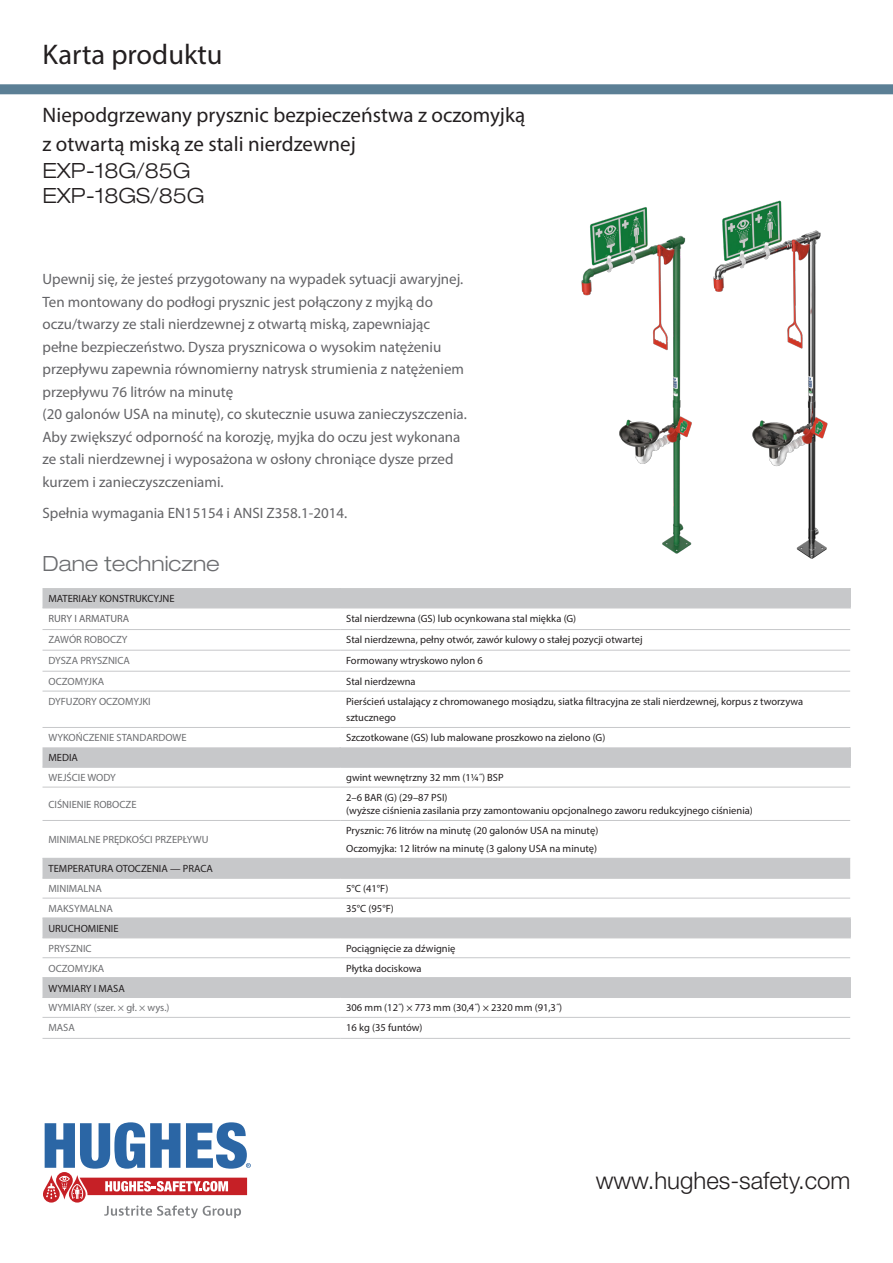
<style>
.page{position:relative;width:893px;height:1263px;background:#fff}
.page>*{position:absolute;margin:0;border:0;box-sizing:border-box;transform-origin:0 0}
.t1{font:28.5px "Myriad Pro";color:#231f20}
.t2{font:300 24px "Helvetica Neue LT Std";color:#231f20}
.t3{font:21px/28.5px "Myriad Pro";color:#231f20}
.t4{font:300 expanded 21px "Helvetica Neue LT Std";color:#231f20}
.t5{font:300 expanded 21px "Helvetica Neue LT Std";color:#6c6d70}
.t6{font:15px/22.5px "Myriad Pro";color:#636366}
.t7{font:10.5px/16.5px "Myriad Pro";color:#231f20}
.t8{font:10.5px "Myriad Pro";color:#6c6d70}
.t9{font:10.5px "Myriad Pro";color:#636366}
.s1{color:#666a6b}
</style>
<div class="page">
<svg style="left:43px;top:588px;width:807px;height:409px"></svg>
<svg style="left:339px;top:588px;width:2px;height:19px"></svg>
<svg style="left:849px;top:588px;width:2px;height:19px"></svg>
<hr style="left:339px;top:747px;width:2px;height:20px;background:#c7c8ca">
<hr style="left:849px;top:747px;width:2px;height:20px;background:#c7c8ca">
<svg style="left:339px;top:918px;width:2px;height:19px"></svg>
<svg style="left:849px;top:918px;width:2px;height:19px"></svg>
<svg style="left:339px;top:978px;width:2px;height:19px"></svg>
<svg style="left:849px;top:978px;width:2px;height:19px"></svg>
<hr style="left:43px;top:997px;width:297px;height:1px;background:#c7c8ca">
<hr style="left:340px;top:997px;width:511px;height:1px;background:#c7c8ca">
<hr style="left:43px;top:1017px;width:297px;height:1px;background:#c7c8ca">
<hr style="left:340px;top:1017px;width:510px;height:1px;background:#c7c8ca">
<hr style="left:43px;top:1038px;width:297px;height:1px;background:#c7c8ca">
<hr style="left:340px;top:1038px;width:510px;height:1px;background:#c7c8ca">
<hr style="left:43px;top:858px;width:297px;height:1px;background:#c7c8ca">
<hr style="left:340px;top:858px;width:510px;height:1px;background:#c7c8ca">
<hr style="left:43px;top:878px;width:297px;height:1px;background:#c7c8ca">
<hr style="left:340px;top:878px;width:510px;height:1px;background:#c7c8ca">
<hr style="left:43px;top:607px;width:297px;height:1px;background:#c7c8ca">
<hr style="left:340px;top:607px;width:511px;height:1px;background:#c7c8ca">
<hr style="left:43px;top:767px;width:297px;height:1px;background:#c7c8ca">
<hr style="left:340px;top:767px;width:511px;height:1px;background:#c7c8ca">
<hr style="left:43px;top:937px;width:297px;height:1px;background:#c7c8ca">
<hr style="left:340px;top:937px;width:511px;height:1px;background:#c7c8ca">
<hr style="left:43px;top:629px;width:297px;height:1px;background:#c7c8ca">
<hr style="left:340px;top:629px;width:510px;height:1px;background:#c7c8ca">
<hr style="left:43px;top:650px;width:297px;height:1px;background:#c7c8ca">
<hr style="left:340px;top:650px;width:510px;height:1px;background:#c7c8ca">
<hr style="left:43px;top:671px;width:297px;height:1px;background:#c7c8ca">
<hr style="left:340px;top:671px;width:510px;height:1px;background:#c7c8ca">
<hr style="left:43px;top:691px;width:297px;height:1px;background:#c7c8ca">
<hr style="left:340px;top:691px;width:510px;height:1px;background:#c7c8ca">
<hr style="left:43px;top:727px;width:297px;height:1px;background:#c7c8ca">
<hr style="left:340px;top:727px;width:510px;height:1px;background:#c7c8ca">
<hr style="left:43px;top:787px;width:297px;height:1px;background:#c7c8ca">
<hr style="left:340px;top:787px;width:510px;height:1px;background:#c7c8ca">
<hr style="left:43px;top:820px;width:297px;height:1px;background:#c7c8ca">
<hr style="left:340px;top:820px;width:510px;height:1px;background:#c7c8ca">
<hr style="left:43px;top:898px;width:297px;height:1px;background:#c7c8ca">
<hr style="left:340px;top:898px;width:510px;height:1px;background:#c7c8ca">
<hr style="left:43px;top:917px;width:297px;height:1px;background:#c7c8ca">
<hr style="left:340px;top:917px;width:511px;height:1px;background:#c7c8ca">
<hr style="left:43px;top:957px;width:297px;height:1px;background:#c7c8ca">
<hr style="left:340px;top:957px;width:510px;height:1px;background:#c7c8ca">
<hr style="left:43px;top:977px;width:297px;height:1px;background:#c7c8ca">
<hr style="left:340px;top:977px;width:511px;height:1px;background:#c7c8ca">
<svg style="left:0;top:84px;width:893px;height:10px;background:#5f8298"></svg>
<img style="left:581px;top:207px;width:111px;height:347px">
<img style="left:713px;top:200px;width:115px;height:359px">
<svg style="left:43px;top:1122px;width:208px;height:96px"></svg>
<p class="t1" style="left:43px;top:37px;width:182px">Karta produktu</p>
<p class="t3" style="left:43px;top:100px;width:484px">Niepodgrzewany prysznic bezpieczeństwa z oczomyjką z otwartą miską ze stali nierdzewnej</p>
<p class="t4" style="left:43px;top:158px;width:150px">EXP-18G/85G</p>
<p class="t4" style="left:43px;top:183px;width:164px">EXP-18GS/85G</p>
<p class="t6" style="left:43px;top:268px;width:426px">Upewnij się, że jesteś przygotowany na wypadek sytuacji awaryjnej.<br>Ten montowany do podłogi prysznic jest połączony z myjką do oczu/twarzy ze stali nierdzewnej z otwartą miską, zapewniając pełne bezpieczeństwo. Dysza prysznicowa o wysokim natężeniu przepływu zapewnia równomierny natrysk strumienia z natężeniem przepływu 76 litrów na minutę<br>(20 galonów USA na minutę), co skutecznie usuwa zanieczyszczenia.<br>Aby zwiększyć odporność na korozję, myjka do oczu jest wykonana ze stali nierdzewnej i wyposażona w osłony chroniące dysze przed kurzem i zanieczyszczeniami.</p>
<p class="t6" style="left:43px;top:501px;width:306px">Spełnia wymagania EN15154 i ANSI Z358.1-2014.</p>
<p class="t5" style="left:43px;top:551px;width:179px">Dane <span class="s1">t</span>echniczne</p>
<p class="t7" style="left:49px;top:590px;width:128px">MATERIAŁY KONSTRUKCYJNE</p>
<p class="t9" style="left:49px;top:612px;width:82px">RURY I ARMATURA</p>
<p class="t7" style="left:346px;top:610px;width:232px">Stal nierdzewna (GS) lub ocynkowana stal miękka (G)</p>
<p class="t8" style="left:49px;top:633px;width:81px">ZAWÓR ROBOCZY</p>
<p class="t7" style="left:346px;top:631px;width:298px">Stal nierdzewna, pełny otwór, zawór kulowy o stałej pozycji otwartej</p>
<p class="t8" style="left:49px;top:654px;width:83px">DYSZA PRYSZNICA</p>
<p class="t7" style="left:346px;top:652px;width:138px">Formowany wtryskowo nylon 6</p>
<p class="t8" style="left:49px;top:675px;width:57px">OCZOMYJKA</p>
<p class="t7" style="left:346px;top:673px;width:71px">Stal nierdzewna</p>
<p class="t8" style="left:49px;top:695px;width:104px">DYFUZORY OCZOMYJKI</p>
<p class="t7" style="left:346px;top:693px;width:458px">Pierścień ustalający z chromowanego mosiądzu, siatka filtracyjna ze stali nierdzewnej, korpus z tworzywa sztucznego</p>
<p class="t8" style="left:49px;top:731px;width:140px">WYKOŃCZENIE STANDARDOWE</p>
<p class="t7" style="left:346px;top:729px;width:261px">Szczotkowane (GS) lub malowane proszkowo na zielono (G)</p>
<p class="t7" style="left:49px;top:749px;width:31px">MEDIA</p>
<p class="t8" style="left:49px;top:771px;width:69px">WEJŚCIE WODY</p>
<p class="t7" style="left:346px;top:769px;width:159px">gwint wewnętrzny 32 mm (11/4˝) BSP</p>
<p class="t8" style="left:49px;top:798px;width:90px">CIŚNIENIE ROBOCZE</p>
<p class="t7" style="left:346px;top:789px;width:103px">2–6 BAR (G) (29–87 PSI)</p>
<p class="t7" style="left:346px;top:802px;width:408px">(wyższe ciśnienia zasilania przy zamontowaniu opcjonalnego zaworu redukcyjnego ciśnienia)</p>
<p class="t8" style="left:49px;top:833px;width:162px">MINIMALNE PRĘDKOŚCI PRZEPŁYWU</p>
<p class="t7" style="left:346px;top:822px;width:254px">Prysznic: 76 litrów na minutę (20 galonów USA na minutę)</p>
<p class="t7" style="left:346px;top:840px;width:252px">Oczomyjka: 12 litrów na minutę (3 galony USA na minutę)</p>
<p class="t7" style="left:49px;top:860px;width:166px">TEMPERATURA OTOCZENIA — PRACA</p>
<p class="t8" style="left:49px;top:882px;width:55px">MINIMALNA</p>
<p class="t7" style="left:346px;top:880px;width:44px">5°C (41°F)</p>
<p class="t8" style="left:49px;top:902px;width:66px">MAKSYMALNA</p>
<p class="t7" style="left:346px;top:900px;width:49px">35°C (95°F)</p>
<p class="t7" style="left:49px;top:920px;width:72px">URUCHOMIENIE</p>
<p class="t8" style="left:49px;top:942px;width:45px">PRYSZNIC</p>
<p class="t7" style="left:346px;top:940px;width:111px">Pociągnięcie za dźwignię</p>
<p class="t8" style="left:49px;top:962px;width:57px">OCZOMYJKA</p>
<p class="t7" style="left:346px;top:960px;width:77px">Płytka dociskowa</p>
<p class="t7" style="left:49px;top:979px;width:78px">WYMIARY I MASA</p>
<p class="t8" style="left:49px;top:1001px;width:122px">WYMIARY (szer. × gł. × wys.)</p>
<p class="t7" style="left:346px;top:999px;width:217px">306 mm (12˝) × 773 mm (30,4˝) × 2320 mm (91,3˝)</p>
<p class="t8" style="left:49px;top:1021px;width:28px">MASA</p>
<p class="t7" style="left:346px;top:1019px;width:78px">16 kg (35 funtów)</p>
<p class="t2" style="left:596px;top:1166px;width:256px">www.hughes-safety.com</p>
</div>
